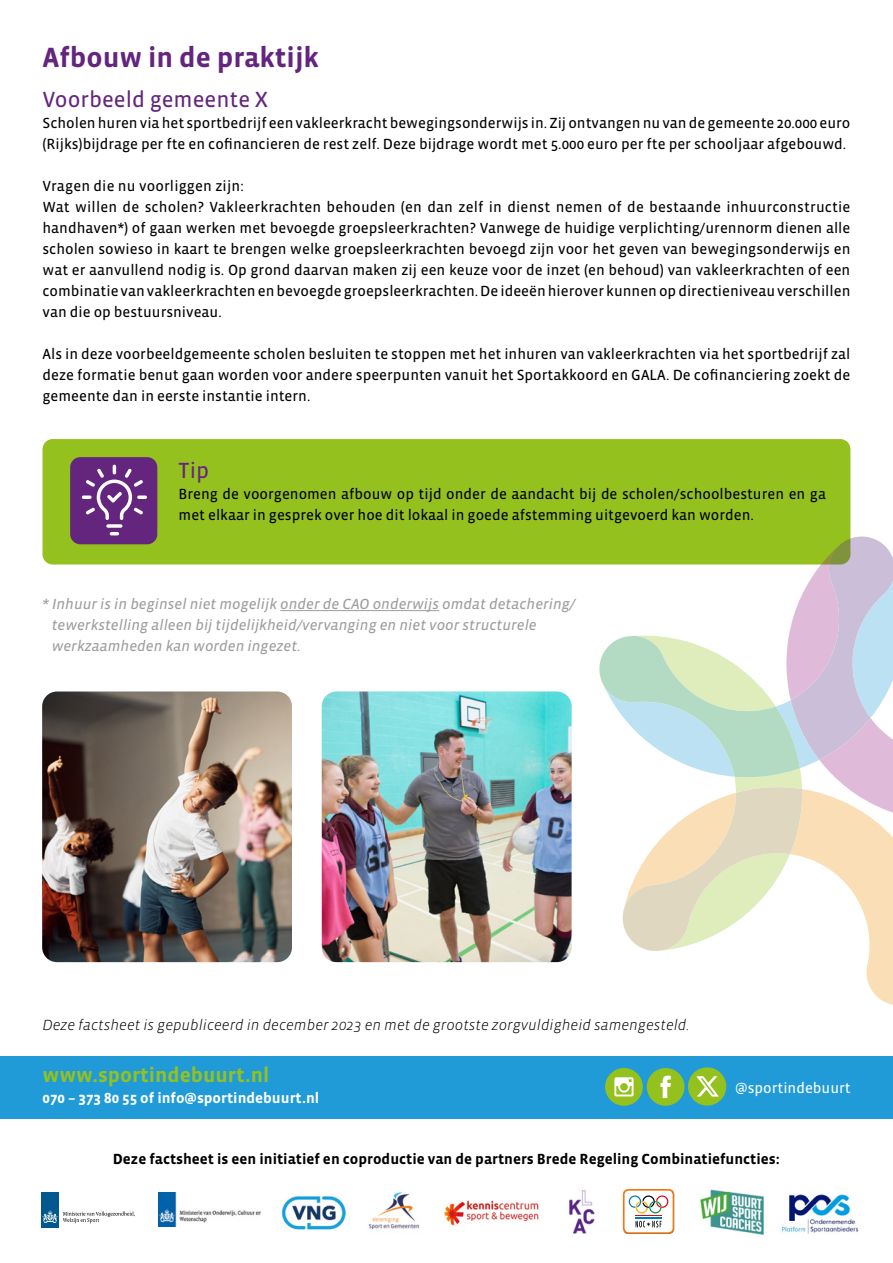
<style>
.page{position:relative;width:893px;height:1263px;background:#fff}
.page>*{position:absolute;margin:0;border:0;box-sizing:border-box;transform-origin:0 0}
.t1{font:700 28.5px "Vista Sans OTCE";color:#64257e}
.t2{font:22.5px "Vista Sans OTCE";color:#64257e}
.t3{font:700 21px "Vista Sans OTCE";color:#95c11f}
.t4{font:15px/21px "Vista Sans OTCE";color:#000}
.t5{font:italic 15px/21px "Vista Sans OTCE";color:#9d9d9c}
.t6{font:700 15px "Vista Sans OTCE";color:#000}
.t7{font:italic 300 15px "Vista Sans OTCE";color:#000}
.t8{font:700 15px "Vista Sans OTCE";color:#fff}
.t9{font:15px "Vista Sans OTCE";color:#fff}
</style>
<div class="page">
<div style="left:43px;top:439px;width:807px;height:125px;background:#95c11f;border-radius:10px"></div>
<div style="left:70px;top:457px;width:87px;height:87px;background:#64257e;border-radius:10px"></div>
<hr style="left:280px;top:610px;width:159px;height:1px;background:#9d9d9c">
<div style="left:0;top:1056px;width:893px;height:63px;background:#209bd8"></div>
<div style="left:688px;top:1067px;width:38px;height:38px;background:#95c11f;border-radius:50%"></div>
<div style="left:605px;top:1068px;width:38px;height:38px;background:#95c11f;border-radius:50%"></div>
<svg style="left:614px;top:1077px;width:19px;height:19px"></svg>
<div style="left:647px;top:1068px;width:37px;height:38px;background:#95c11f;border-radius:50%"></div>
<svg style="left:660px;top:1076px;width:11px;height:22px"></svg>
<div style="left:41px;top:1192px;width:18px;height:36px;background:#00588e"></div>
<svg style="left:42px;top:1210px;width:93px;height:13px"></svg>
<img style="left:569px;top:1190px;width:26px;height:44px">
<img style="left:281px;top:1196px;width:65px;height:34px">
<img style="left:700px;top:1189px;width:64px;height:46px">
<img style="left:159px;top:1192px;width:102px;height:35px">
<img style="left:444px;top:1200px;width:95px;height:26px">
<img style="left:368px;top:1191px;width:52px;height:39px">
<svg style="left:623px;top:1189px;width:51px;height:45px"></svg>
<img style="left:42px;top:691px;width:250px;height:271px">
<img style="left:322px;top:691px;width:250px;height:271px">
<svg style="left:866px;top:954px;width:27px;height:51px"></svg>
<svg style="left:598px;top:534px;width:295px;height:420px"></svg>
<svg style="left:106px;top:524px;width:16px;height:4px"></svg>
<svg style="left:110px;top:532px;width:9px;height:3px"></svg>
<svg style="left:82px;top:495px;width:10px;height:4px"></svg>
<svg style="left:137px;top:495px;width:10px;height:4px"></svg>
<svg style="left:86px;top:465px;width:57px;height:55px"></svg>
<img style="left:781px;top:1194px;width:78px;height:40px">
<svg style="left:696px;top:1076px;width:23px;height:20px"></svg>
<h1 class="t1" style="left:43px;top:41px;width:278px">Afbouw in de praktijk</h1>
<h2 class="t2" style="left:43px;top:86px;width:227px">Voorbeeld gemeente X</h2>
<p class="t4" style="left:43px;top:112px;width:809px">Scholen huren via het sportbedrijf een vakleerkracht bewegingsonderwijs in. Zij ontvangen nu van de gemeente 20.000 euro (Rijks)bijdrage per fte en cofinancieren de rest zelf. Deze bijdrage wordt met 5.000 euro per fte per schooljaar afgebouwd.</p>
<p class="t4" style="left:43px;top:175px;width:809px">Vragen die nu voorliggen zijn:<br>Wat willen de scholen? Vakleerkrachten behouden (en dan zelf in dienst nemen of de bestaande inhuurconstructie handhaven*) of gaan werken met bevoegde groepsleerkrachten? Vanwege de huidige verplichting/urennorm dienen alle scholen sowieso in kaart te brengen welke groepsleerkrachten bevoegd zijn voor het geven van bewegingsonderwijs en wat er aanvullend nodig is. Op grond daarvan maken zij een keuze voor de inzet (en behoud) van vakleerkrachten of een combinatie van vakleerkrachten en bevoegde groepsleerkrachten. De ideeën hierover kunnen op directieniveau verschillen van die op bestuursniveau.</p>
<p class="t4" style="left:43px;top:343px;width:809px;text-align:justify">Als in deze voorbeeldgemeente scholen besluiten te stoppen met het inhuren van vakleerkrachten via het sportbedrijf zal deze formatie benut gaan worden voor andere speerpunten vanuit het Sportakkoord en GALA. De cofinanciering zoekt de gemeente dan in eerste instantie intern.</p>
<h2 class="t2" style="left:179px;top:458px;width:32px">Tip</h2>
<p class="t4" style="left:179px;top:484px;width:649px">Breng de voorgenomen afbouw op tijd onder de aandacht bij de scholen/schoolbesturen en ga met elkaar in gesprek over hoe dit lokaal in goede afstemming uitgevoerd kan worden.</p>
<p class="t5" style="left:52px;top:593px;width:525px;text-indent:-9px">* Inhuur is in beginsel niet mogelijk onder de CAO onderwijs omdat detachering/ tewerkstelling alleen bij tijdelijkheid/vervanging en niet voor structurele werkzaamheden kan worden ingezet.</p>
<p class="t7" style="left:43px;top:1016px;width:648px">Deze factsheet is gepubliceerd in december 2023 en met de grootste zorgvuldigheid samengesteld.</p>
<h3 class="t3" style="left:43px;top:1063px;width:228px">www.sportindebuurt.nl</h3>
<p class="t8" style="left:43px;top:1090px;width:278px">070 – 373 80 55 of info@sportindebuurt.nl</p>
<p class="t9" style="left:735px;top:1079px;width:117px">@sportindebuurt</p>
<p class="t6" style="left:113px;top:1150px;width:669px">Deze factsheet is een initiatief en coproductie van de partners Brede Regeling Combinatiefuncties:</p>
</div>
